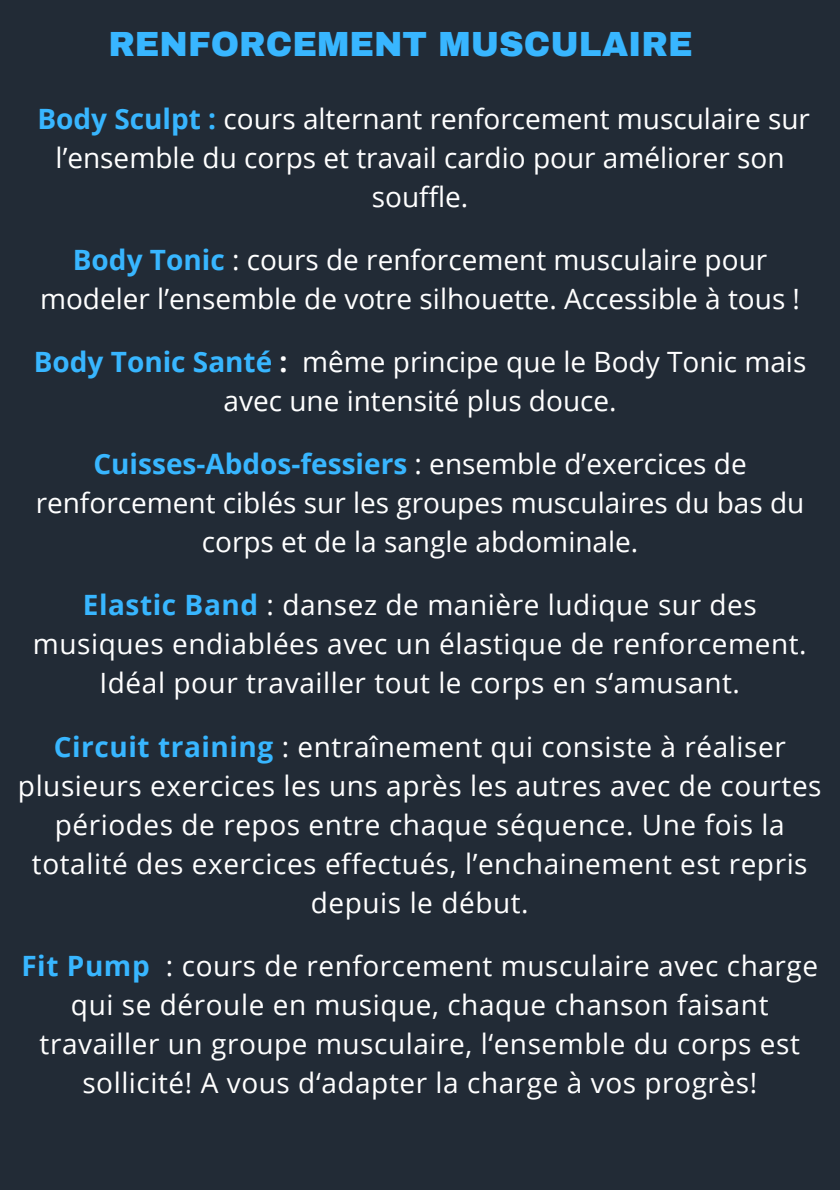
<style>
.page{position:relative;width:840px;height:1190px;background:#fff}
.page>*{position:absolute;margin:0;border:0;box-sizing:border-box;transform-origin:0 0}
.t1{font:900 34.2px "Archivo";color:#38b6ff}
.t2{font:28px/39px "Open Sans";letter-spacing:.02em;color:#fff;text-align:center}
.t3{font:28px/39px "Open Sans";color:#fff;text-align:center}
.s1{font-weight:700;color:#38b6ff}
.s2{font-weight:700}
</style>
<div class="page">
<div style="left:0;top:0;width:840px;height:1189px;background:#222b36"></div>
<p class="t1" style="left:108px;top:26px;width:586px">RENFORCEMENT MUSCULAIRE</p>
<h1 class="t3" style="left:37px;top:99px;width:774px"><span class="s1">Body Sculpt :</span> cours alternant renforcement musculaire sur l’ensemble du corps et travail cardio pour améliorer son souffle.</h1>
<p class="t3" style="left:40px;top:240px;width:762px"><span class="s1">Body Tonic</span> : cours de renforcement musculaire pour modeler l’ensemble de votre silhouette. Accessible à tous !</p>
<p class="t3" style="left:34px;top:342px;width:774px"><span class="s1">Body Tonic Santé</span> <span class="s2">:</span> même principe que le Body Tonic mais</p>
<p class="t3" style="left:223px;top:381px;width:395px">avec une intensité plus douce.</p>
<p class="t3" style="left:36px;top:444px;width:770px"><span class="s1">Cuisses-Abdos-fessiers</span> : ensemble d’exercices de renforcement ciblés sur les groupes musculaires du bas du corps et de la sangle abdominale.</p>
<p class="t2" style="left:33px;top:585px;width:775px"><span class="s1">Elastic Band</span> : dansez de manière ludique sur des musiques endiablées avec un élastique de renforcement.<br>Idéal pour travailler tout le corps en s‘amusant.</p>
<p class="t2" style="left:18px;top:726px;width:805px"><span class="s1">Circuit training</span> : entraînement qui consiste à réaliser plusieurs exercices les uns après les autres avec de courtes périodes de repos entre chaque séquence. Une fois la totalité des exercices effectués, l’enchainement est repris depuis le début.</p>
<p class="t2" style="left:21px;top:945px;width:798px"><span class="s1">Fit Pump</span> : cours de renforcement musculaire avec charge qui se déroule en musique, chaque chanson faisant travailler un groupe musculaire, l‘ensemble du corps est sollicité! A vous d‘adapter la charge à vos progrès!</p>
</div>
